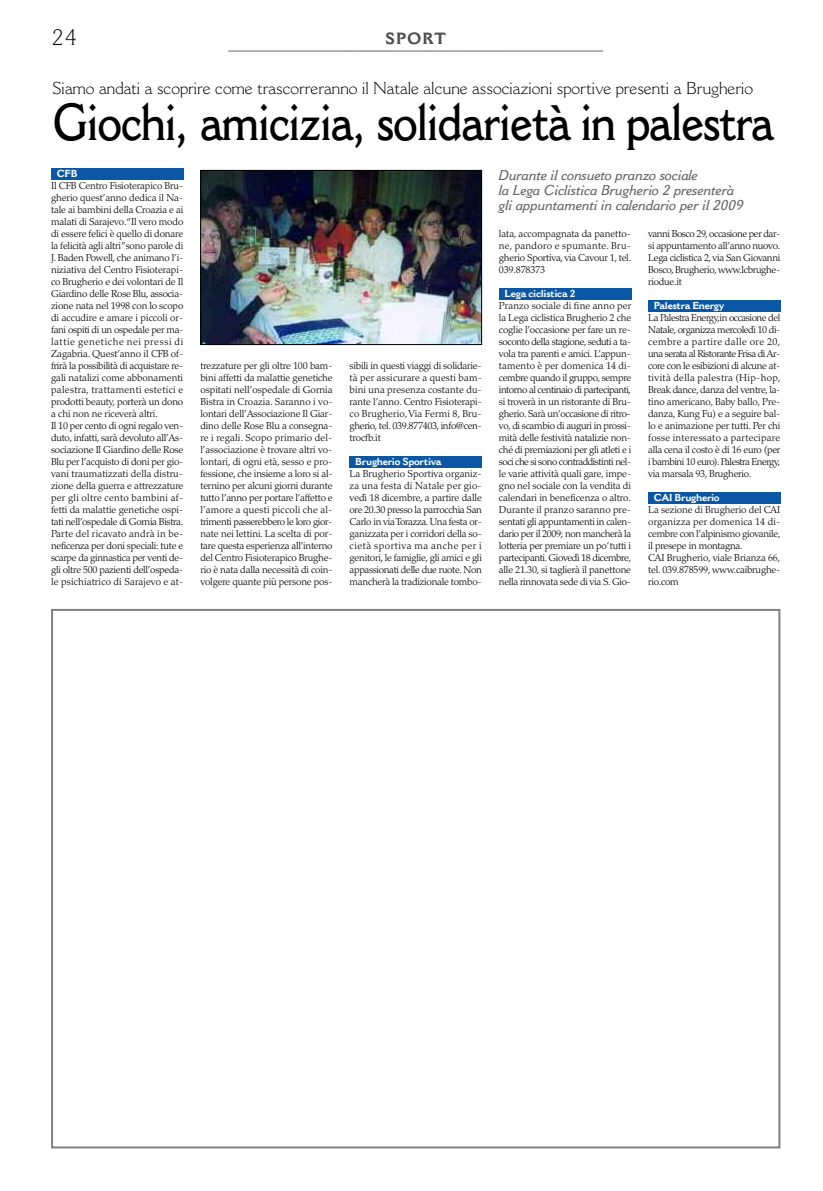
<style>
.page{position:relative;width:823px;height:1191px;background:#fff}
.page>*{position:absolute;margin:0;border:0;box-sizing:border-box;transform-origin:0 0}
.t1{font:600 51px "Cantoria";letter-spacing:-.03em;color:#000;scale:.86 1}
.t2{font:300 22px "Cantoria";color:#000}
.t3{font:300 17px "Cantoria";color:#000}
.t4{font:700 16px "Cantoria";letter-spacing:.055em;color:#4d4d4d}
.t5{font:italic 600 14px/15px "Cantoria";letter-spacing:-.015em;color:#666}
.t6{font:300 10px/12px "Palatino";letter-spacing:-.02em;color:#000;text-align:justify}
.t7{font:700 10px "Cantoria";letter-spacing:-.03em;color:#fff}
</style>
<div class="page">
<div style="left:647px;top:492px;width:133px;height:12px;background:#0a58a5"></div>
<div style="left:647px;top:300px;width:133px;height:12px;background:#0a58a5"></div>
<div style="left:498px;top:288px;width:132px;height:12px;background:#0a58a5"></div>
<div style="left:349px;top:457px;width:132px;height:11px;background:#0a58a5"></div>
<div style="left:51px;top:168px;width:132px;height:12px;background:#0a58a5"></div>
<svg style="left:228px;top:51px;width:375px;height:1px"></svg>
<img style="left:202px;top:172px;width:277px;height:171px">
<div style="left:200px;top:170px;width:281px;height:175px;border:1px solid #000"></div>
<h2 class="t2" style="left:52px;top:30px;width:26px">24</h2>
<h3 class="t4" style="left:385px;top:33px;width:63px">SPORT</h3>
<h3 class="t3" style="left:52px;top:82px;width:702px">Siamo andati a scoprire come trascorreranno il Natale alcune associazioni sportive presenti a Brugherio</h3>
<h1 class="t1" style="left:52px;top:104px;width:840px">Giochi, amicizia, solidarietà in palestra</h1>
<h3 class="t5" style="left:498px;top:169px;width:246px">Durante il consueto pranzo sociale<br>la Lega Ciclistica Brugherio 2 presenterà gli appuntamenti in calendario per il 2009</h3>
<p class="t7" style="left:57px;top:170px;width:22px">CFB</p>
<p class="t6" style="left:51px;top:180px;width:134px;text-align:left">Il CFB Centro Fisioterapico Bru&shy;gherio quest’anno dedica il Na&shy;tale ai bambini della Croazia e ai malati di Sarajevo.“Il vero modo di essere felici è quello di donare la felicità agli altri”sono parole di J. Baden Powell, che animano l’i&shy;niziativa del Centro Fisioterapi&shy;co Brugherio e dei volontari de Il Giardino delle Rose Blu, associa&shy;zione nata nel 1998 con lo scopo di accudire e amare i piccoli or&shy;fani ospiti di un ospedale per ma&shy;lattie genetiche nei pressi di Zagabria. Quest’anno il CFB of&shy;frirà la possibilità di acquistare re&shy;gali natalizi come abbonamenti palestra, trattamenti estetici e prodotti beauty, porterà un dono a chi non ne riceverà altri.<br>Il 10 per cento di ogni regalo ven&shy;duto, infatti, sarà devoluto all’As&shy;sociazione Il Giardino delle Rose Blu per l’acquisto di doni per gio&shy;vani traumatizzati della distru&shy;zione della guerra e attrezzature per gli oltre cento bambini af&shy;fetti da malattie genetiche ospi&shy;tati nell’ospedale di Gornia Bistra.<br>Parte del ricavato andrà in be&shy;neficenza per doni speciali: tute e scarpe da ginnastica per venti de&shy;gli oltre 500 pazienti dell’ospeda&shy;le psichiatrico di Sarajevo e at-</p>
<p class="t6" style="left:498px;top:228px;width:134px">lata, accompagnata da panetto&shy;ne, pandoro e spumante. Bru&shy;gherio Sportiva, via Cavour 1, tel.<br>039.878373</p>
<p class="t7" style="left:504px;top:290px;width:72px">Lega ciclistica 2</p>
<p class="t6" style="left:498px;top:300px;width:134px">Pranzo sociale di fine anno per la Lega ciclistica Brugherio 2 che coglie l’occasione per fare un re&shy;soconto della stagione, seduti a ta&shy;vola tra parenti e amici. L’appun&shy;tamento è per domenica 14 di&shy;cembre quando il gruppo, sempre intorno al centinaio di partecipanti, si troverà in un ristorante di Bru&shy;gherio. Sarà un’occasione di ritro&shy;vo, di scambio di auguri in prossi&shy;mità delle festività natalizie non&shy;ché di premiazioni per gli atleti e i soci che si sono contraddistinti nel&shy;le varie attività quali gare, impe&shy;gno nel sociale con la vendita di calendari in beneficenza o altro.<br>Durante il pranzo saranno pre&shy;sentati gli appuntamenti in calen&shy;dario per il 2009; non mancherà la lotteria per premiare un po’tutti i partecipanti. Giovedì 18 dicembre, alle 21.30, si taglierà il panettone nella rinnovata sede di via S. Gio-</p>
<p class="t6" style="left:647px;top:228px;width:134px">vanni Bosco 29, occasione per dar&shy;si appuntamento all’anno nuovo.<br>Lega ciclistica 2, via San Giovanni Bosco, Brugherio, www.lcbrughe&shy;riodue.it</p>
<p class="t7" style="left:653px;top:302px;width:72px">Palestra Energy</p>
<p class="t6" style="left:647px;top:312px;width:134px">La Palestra Energy,in occasione del Natale, organizza mercoledì 10 di&shy;cembre a partire dalle ore 20, una serata al Ristorante Frisa di Ar&shy;core con le esibizioni di alcune at&shy;tività della palestra (Hip-hop, Break dance, danza del ventre, la&shy;tino americano, Baby ballo, Pre&shy;danza, Kung Fu) e a seguire bal&shy;lo e animazione per tutti. Per chi fosse interessato a partecipare alla cena il costo è di 16 euro (per i bambini 10 euro). Palestra Energy, via marsala 93, Brugherio.</p>
<p class="t7" style="left:653px;top:494px;width:67px">CAI Brugherio</p>
<p class="t6" style="left:647px;top:504px;width:134px;text-align:left">La sezione di Brugherio del CAI organizza per domenica 14 di&shy;cembre con l’alpinismo giovanile, il presepe in montagna.<br>CAI Brugherio, viale Brianza 66, tel. 039.878599, www.caibrughe&shy;rio.com</p>
<p class="t6" style="left:200px;top:360px;width:134px">trezzature per gli oltre 100 bam&shy;bini affetti da malattie genetiche ospitati nell’ospedale di Gornia Bistra in Croazia. Saranno i vo&shy;lontari dell’Associazione Il Giar&shy;dino delle Rose Blu a consegna&shy;re i regali. Scopo primario del&shy;l’associazione è trovare altri vo&shy;lontari, di ogni età, sesso e pro&shy;fessione, che insieme a loro si al&shy;ternino per alcuni giorni durante tutto l’anno per portare l’affetto e l’amore a questi piccoli che al&shy;trimenti passerebbero le loro gior&shy;nate nei lettini. La scelta di por&shy;tare questa esperienza all’interno del Centro Fisioterapico Brughe&shy;rio è nata dalla necessità di coin&shy;volgere quante più persone pos-</p>
<p class="t6" style="left:349px;top:360px;width:134px">sibili in questi viaggi di solidarie&shy;tà per assicurare a questi bam&shy;bini una presenza costante du&shy;rante l’anno. Centro Fisioterapi&shy;co Brugherio,Via Fermi 8, Bru&shy;gherio, tel. 039.877403, info@cen&shy;trocfb.it</p>
<p class="t7" style="left:355px;top:458px;width:88px">Brugherio Sportiva</p>
<p class="t6" style="left:349px;top:468px;width:134px">La Brugherio Sportiva organiz&shy;za una festa di Natale per gio&shy;vedì 18 dicembre, a partire dalle ore 20.30 presso la parrocchia San Carlo in via Torazza. Una festa or&shy;ganizzata per i corridori della so&shy;cietà sportiva ma anche per i genitori, le famiglie, gli amici e gli appassionati delle due ruote. Non mancherà la tradizionale tombo-</p>
</div>
